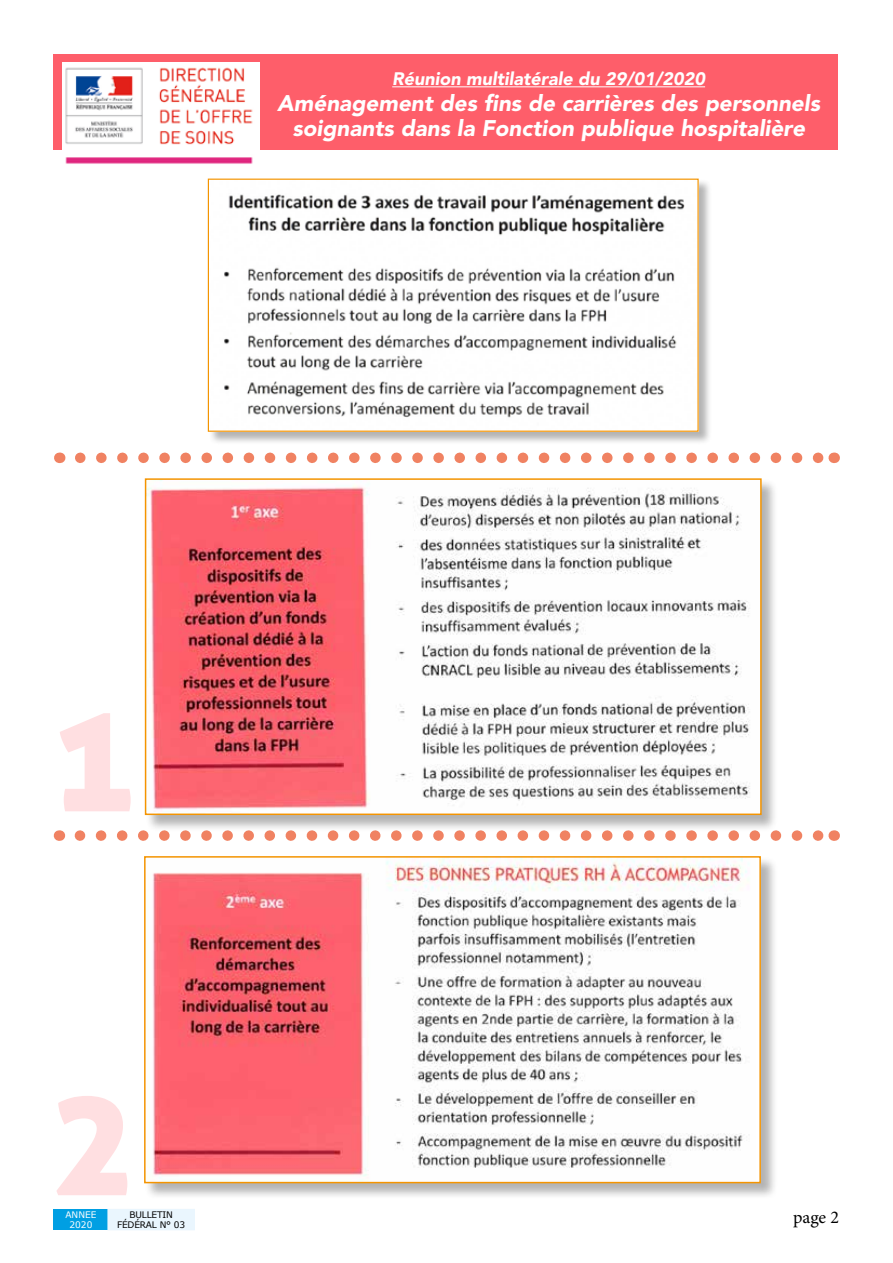
<style>
.page{position:relative;width:893px;height:1263px;background:#fff}
.page>*{position:absolute;margin:0;border:0;box-sizing:border-box;transform-origin:0 0}
.t1{font:150px "Aller Display";color:#ffdfe1}
.t2{font:italic 900 22.5px/25.5px "Avenir LT Std";color:#fff;text-align:center}
.t3{font:italic 900 18px "Avenir LT Std";color:#fff}
.t4{font:18px "Minion Pro";color:#000}
.t5{font:9px/9.8px "Verdana";letter-spacing:-.02em;color:#000;text-align:center}
.t6{font:9px/9.8px "Verdana";color:#fff;text-align:center}
</style>
<div class="page">
<div style="left:54px;top:1209px;width:54px;height:21px;background:#009fe3"></div>
<div style="left:108px;top:1209px;width:86px;height:21px;background:#eaf6fe"></div>
<div style="left:208px;top:179px;width:504px;height:266px;background:#000;opacity:.3"></div>
<img style="left:210px;top:181px;width:487px;height:249px">
<div style="left:208px;top:179px;width:491px;height:253px;border:1px solid #f49400"></div>
<div style="left:145px;top:479px;width:633px;height:353px;background:#000;opacity:.3"></div>
<img style="left:148px;top:481px;width:611px;height:331px">
<div style="left:145px;top:478px;width:617px;height:337px;border:2px solid #f49400"></div>
<div style="left:144px;top:856px;width:634px;height:344px;background:#000;opacity:.3"></div>
<img style="left:147px;top:859px;width:608px;height:321px">
<div style="left:144px;top:856px;width:617px;height:327px;border:2px solid #f49400"></div>
<svg style="left:80px;top:453px;width:743px;height:10px"></svg>
<svg style="left:80px;top:830px;width:743px;height:11px"></svg>
<div style="left:53px;top:54px;width:785px;height:96px;background:#fe5e6a"></div>
<hr style="left:392px;top:86px;width:313px;height:1px;background:#fff">
<img style="left:63px;top:63px;width:196px;height:101px">
<p class="t3" style="left:392px;top:68px;width:314px">Réunion multilatérale du 29/01/2020</p>
<p class="t2" style="left:277px;top:90px;width:544px">Aménagement des fins de carrières des personnels soignants dans la Fonction publique hospitalière</p>
<h1 class="t1" style="left:54px;top:662px;width:82px">1</h1>
<h1 class="t1" style="left:54px;top:1046px;width:81px">2</h1>
<p class="t6" style="left:65px;top:1210px;width:32px">ANNEE<br>2020</p>
<p class="t5" style="left:117px;top:1210px;width:70px">BULLETIN<br>FÉDÉRAL N° 03</p>
<p class="t4" style="left:793px;top:1205px;width:47px">page 2</p>
</div>
